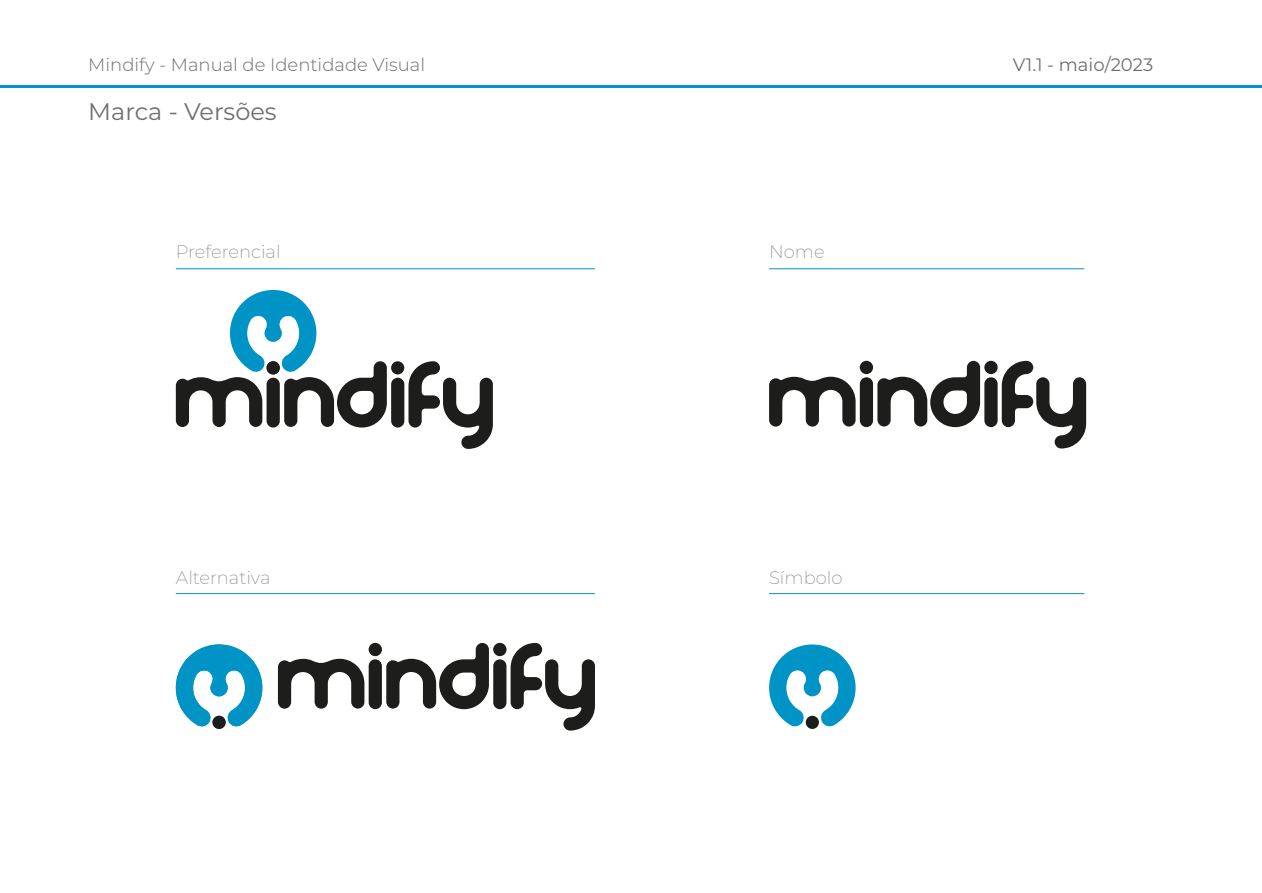
<style>
.page{position:relative;width:1262px;height:893px;background:#fff}
.page>*{position:absolute;margin:0;border:0;box-sizing:border-box;transform-origin:0 0}
.t1{font:24px "Montserrat";color:#706f6f}
.t2{font:200 18px "Montserrat";color:#868586}
.t3{font:300 18px "Montserrat";color:#706f6f}
.t4{font:18px "Montserrat";color:#706f6f}
</style>
<div class="page">
<hr style="left:0;top:85px;width:1262px;height:3px;background:#0094c7">
<hr style="left:176px;top:593px;width:419px;height:1px;background:#0094c7">
<hr style="left:176px;top:268px;width:419px;height:1px;background:#0094c7">
<hr style="left:769px;top:593px;width:315px;height:1px;background:#0094c7">
<hr style="left:769px;top:268px;width:315px;height:1px;background:#0094c7">
<svg style="left:176px;top:290px;width:317px;height:159px"></svg>
<div style="left:805px;top:715px;width:14px;height:14px;background:#1d1d1b;border-radius:50%"></div>
<svg style="left:769px;top:644px;width:86px;height:83px"></svg>
<svg style="left:278px;top:642px;width:317px;height:88px"></svg>
<div style="left:212px;top:715px;width:14px;height:14px;background:#1d1d1b;border-radius:50%"></div>
<svg style="left:176px;top:644px;width:86px;height:83px"></svg>
<svg style="left:769px;top:361px;width:317px;height:87px"></svg>
<p class="t3" style="left:88px;top:53px;width:338px">Mindify - Manual de Identidade Visual</p>
<h1 class="t1" style="left:88px;top:95px;width:190px">Marca - Versões</h1>
<p class="t2" style="left:176px;top:240px;width:106px">Preferencial</p>
<p class="t2" style="left:769px;top:240px;width:57px">Nome</p>
<p class="t2" style="left:176px;top:565px;width:96px">Alternativa</p>
<p class="t2" style="left:769px;top:565px;width:75px">Símbolo</p>
<p class="t4" style="left:1012px;top:52px;width:142px">V1.1 - maio/2023</p>
</div>
